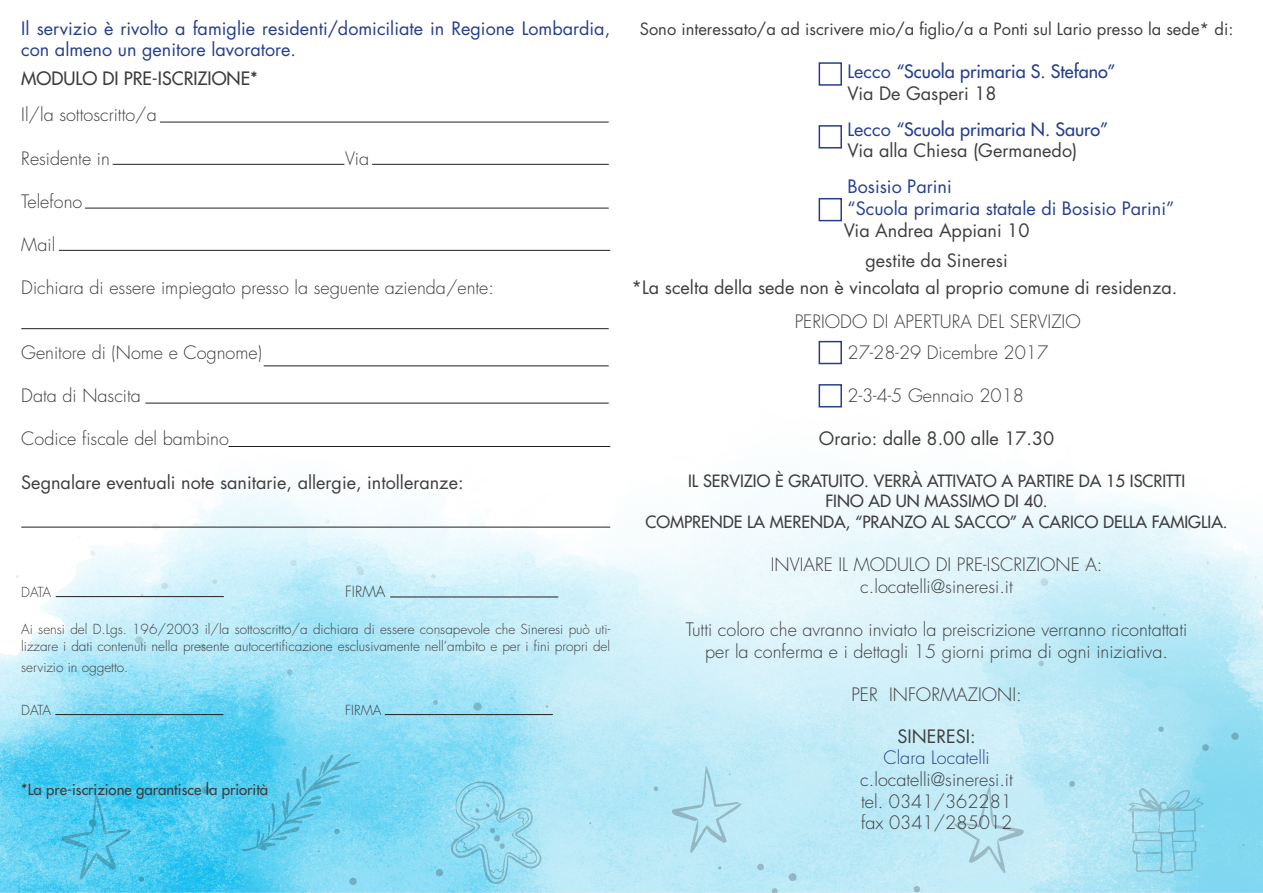
<style>
.page{position:relative;width:1263px;height:893px;background:#fff}
.page>*{position:absolute;margin:0;border:0;box-sizing:border-box;transform-origin:0 0}
.t1{font:300 18px "Futura";color:#3e3e3f}
.t2{font:18px "Futura";color:#3e3e3f}
.t3{font:18px/21px "Futura";color:#253f8e}
.t4{font:18px/36px "Futura";color:#253f8e}
.t5{font:18px "Futura";color:#3e3e3f}
.t6{font:300 18px "Futura";color:#253f8e}
.t7{font:16.5px "Futura";color:#3e3e3f}
.t8{font:16.5px "Futura";color:#3e3e3f}
.t9{font:15px "Futura";color:#3e3e3f}
.t10{font:300 15px "Futura";color:#3e3e3f}
.t11{font:300 13.5px/16.2px "Futura";color:#3e3e3f}
.s1{font-style:inherit}
.s2{color:#3e3e3f}
</style>
<div class="page">
<img style="left:0;top:62px;width:1263px;height:831px">
<hr style="left:160px;top:122px;width:449px;height:1px;background:#231f20">
<hr style="left:85px;top:208px;width:524px;height:1px;background:#231f20">
<hr style="left:59px;top:250px;width:551px;height:1px;background:#231f20">
<hr style="left:21px;top:328px;width:588px;height:1px;background:#231f20">
<hr style="left:264px;top:366px;width:345px;height:1px;background:#231f20">
<hr style="left:229px;top:446px;width:381px;height:1px;background:#231f20">
<hr style="left:145px;top:403px;width:464px;height:1px;background:#231f20">
<hr style="left:21px;top:527px;width:589px;height:1px;background:#231f20">
<hr style="left:56px;top:596px;width:168px;height:1px;background:#231f20">
<hr style="left:390px;top:597px;width:168px;height:1px;background:#231f20">
<hr style="left:55px;top:714px;width:168px;height:1px;background:#231f20">
<hr style="left:385px;top:714px;width:168px;height:1px;background:#231f20">
<hr style="left:113px;top:164px;width:231px;height:1px;background:#231f20">
<hr style="left:372px;top:164px;width:237px;height:1px;background:#231f20">
<svg style="left:1128px;top:788px;width:76px;height:85px;background:#92d6ea"></svg>
<svg style="left:61px;top:793px;width:70px;height:87px;background:#53c9ec"></svg>
<svg style="left:954px;top:786px;width:70px;height:87px;background:#bee5f1"></svg>
<svg style="left:772px;top:888px;width:6px;height:5px"></svg>
<div style="left:789px;top:873px;width:8px;height:8px;background:#90b7c2;border-radius:50%"></div>
<div style="left:913px;top:886px;width:7px;height:6px;background:#9bbac3;border-radius:50%"></div>
<svg style="left:1084px;top:564px;width:4px;height:3px"></svg>
<div style="left:1040px;top:578px;width:8px;height:8px;background:#bfdbe2;border-radius:50%"></div>
<svg style="left:1038px;top:661px;width:6px;height:5px"></svg>
<svg style="left:1069px;top:781px;width:6px;height:6px"></svg>
<svg style="left:1158px;top:726px;width:6px;height:6px"></svg>
<div style="left:1202px;top:744px;width:7px;height:7px;background:#72aebe;border-radius:50%"></div>
<div style="left:1231px;top:732px;width:8px;height:8px;background:#6faebe;border-radius:50%"></div>
<svg style="left:1187px;top:526px;width:4px;height:4px"></svg>
<svg style="left:90px;top:551px;width:5px;height:5px"></svg>
<svg style="left:152px;top:523px;width:8px;height:8px"></svg>
<svg style="left:199px;top:644px;width:6px;height:6px"></svg>
<div style="left:290px;top:560px;width:7px;height:6px;background:#bfe0ea;border-radius:50%"></div>
<svg style="left:325px;top:519px;width:5px;height:5px"></svg>
<svg style="left:431px;top:574px;width:5px;height:4px"></svg>
<svg style="left:473px;top:702px;width:9px;height:9px"></svg>
<svg style="left:433px;top:700px;width:5px;height:5px"></svg>
<svg style="left:356px;top:566px;width:8px;height:9px"></svg>
<svg style="left:287px;top:626px;width:4px;height:4px"></svg>
<svg style="left:287px;top:669px;width:6px;height:6px"></svg>
<svg style="left:212px;top:579px;width:5px;height:5px"></svg>
<div style="left:161px;top:583px;width:7px;height:6px;background:#c3dee7;border-radius:50%"></div>
<svg style="left:135px;top:636px;width:8px;height:8px"></svg>
<svg style="left:150px;top:745px;width:3px;height:4px"></svg>
<svg style="left:89px;top:819px;width:7px;height:8px"></svg>
<svg style="left:139px;top:877px;width:5px;height:5px"></svg>
<svg style="left:202px;top:786px;width:8px;height:8px"></svg>
<div style="left:349px;top:878px;width:8px;height:7px;background:#70b0c3;border-radius:50%"></div>
<svg style="left:242px;top:754px;width:119px;height:98px;background:#61cded"></svg>
<svg style="left:436px;top:869px;width:7px;height:7px"></svg>
<svg style="left:450px;top:781px;width:91px;height:103px;background:#95daee"></svg>
<svg style="left:654px;top:786px;width:4px;height:5px"></svg>
<svg style="left:672px;top:766px;width:69px;height:87px;background:#b4e2f0"></svg>
<svg style="left:718px;top:866px;width:3px;height:4px"></svg>
<div style="left:757px;top:864px;width:7px;height:6px;background:#95b9c3;border-radius:50%"></div>
<div style="left:819px;top:62px;width:23px;height:24px;border:2px solid #253f8e"></div>
<div style="left:819px;top:125px;width:23px;height:24px;border:2px solid #253f8e"></div>
<div style="left:819px;top:198px;width:23px;height:23px;border:2px solid #253f8e"></div>
<div style="left:819px;top:341px;width:23px;height:23px;border:2px solid #253f8e"></div>
<div style="left:819px;top:384px;width:23px;height:23px;border:2px solid #253f8e"></div>
<p class="t3" style="left:21px;top:18px;width:590px">Il servizio è rivolto a famiglie residenti/domiciliate in Regione Lombardia, con almeno un genitore lavoratore.</p>
<p class="t5" style="left:21px;top:67px;width:238px">MODULO DI PRE-ISCRIZIONE*</p>
<p class="t1" style="left:21px;top:104px;width:137px">Il/la sottoscritto/a</p>
<p class="t1" style="left:21px;top:147px;width:90px">Residente in</p>
<p class="t1" style="left:345px;top:147px;width:25px">Via</p>
<p class="t1" style="left:21px;top:190px;width:63px">Telefono</p>
<p class="t1" style="left:21px;top:234px;width:36px">Mail</p>
<p class="t1" style="left:21px;top:277px;width:474px">Dichiara di essere impiegato presso la seguente azienda/ente:</p>
<p class="t1" style="left:21px;top:342px;width:242px">Genitore di (Nome e Cognome)</p>
<p class="t1" style="left:21px;top:385px;width:121px">Data di Nascita</p>
<p class="t1" style="left:21px;top:428px;width:209px">Codice fiscale del bambino</p>
<p class="t2" style="left:21px;top:470px;width:444px">Segnalare eventuali note sanitarie, allergie, intolleranze:</p>
<p class="t11" style="left:21px;top:584px;width:32px">DATA</p>
<p class="t10" style="left:345px;top:582px;width:42px">FIRMA</p>
<p class="t11" style="left:21px;top:622px;width:590px">Ai sensi del D.Lgs. 196/2003 il/la sottoscritto/a dichiara di essere consapevole che Sineresi può uti&shy;lizzare i dati contenuti nella presente autocertificazione esclusivamente nell’ambito e per i fini propri del</p>
<p class="t11" style="left:21px;top:660px;width:109px">servizio in oggetto.</p>
<p class="t11" style="left:21px;top:703px;width:32px">DATA</p>
<p class="t11" style="left:345px;top:703px;width:38px">FIRMA</p>
<p class="t9" style="left:21px;top:780px;width:249px">*La pre-iscrizione garantisce la priorità</p>
<p class="t8" style="left:640px;top:18px;width:595px">Sono interessato/a ad iscrivere mio/a figlio/a a Ponti sul Lario presso la sede* di:</p>
<p class="t4" style="left:847px;top:54px;width:270px"><span class="s1">Lecco</span> “Scuola primaria S. Stefano”</p>
<p class="t4" style="left:847px;top:75px;width:262px"><span class="s2">Via De Gasperi 18<br></span><span class="s1">Lecco</span> “Scuola primaria N. Sauro”</p>
<p class="t2" style="left:847px;top:139px;width:231px">Via alla Chiesa (Germanedo)</p>
<p class="t3" style="left:847px;top:176px;width:106px">Bosisio Parini</p>
<p class="t3" style="left:847px;top:198px;width:328px">“Scuola primaria statale di Bosisio Parini”</p>
<p class="t2" style="left:844px;top:218px;width:187px">Via Andrea Appiani 10</p>
<p class="t2" style="left:865px;top:249px;width:144px">gestite da Sineresi</p>
<p class="t2" style="left:631px;top:276px;width:547px">*La scelta della sede non è vincolata al proprio comune di residenza.</p>
<p class="t1" style="left:795px;top:311px;width:287px">PERIODO DI APERTURA DEL SERVIZIO</p>
<p class="t1" style="left:847px;top:342px;width:202px">27-28-29 Dicembre 2017</p>
<p class="t1" style="left:847px;top:385px;width:178px">2-3-4-5 Gennaio 2018</p>
<p class="t2" style="left:819px;top:427px;width:237px">Orario: dalle 8.00 alle 17.30</p>
<p class="t7" style="left:688px;top:470px;width:499px">IL SERVIZIO È GRATUITO. VERRÀ ATTIVATO A PARTIRE DA 15 ISCRITTI</p>
<p class="t7" style="left:825px;top:490px;width:224px">FINO AD UN MASSIMO DI 40.</p>
<p class="t7" style="left:645px;top:512px;width:584px">COMPRENDE LA MERENDA, “PRANZO AL SACCO” A CARICO DELLA FAMIGLIA.</p>
<p class="t1" style="left:771px;top:554px;width:333px">INVIARE IL MODULO DI PRE-ISCRIZIONE A:</p>
<p class="t1" style="left:860px;top:576px;width:154px">c.locatelli@sineresi.it</p>
<p class="t1" style="left:686px;top:619px;width:503px">Tutti coloro che avranno inviato la preiscrizione verranno ricontattati</p>
<p class="t1" style="left:705px;top:640px;width:464px">per la conferma e i dettagli 15 giorni prima di ogni iniziativa.</p>
<p class="t1" style="left:851px;top:684px;width:172px">PER INFORMAZIONI:</p>
<p class="t2" style="left:897px;top:725px;width:80px">SINERESI:</p>
<p class="t6" style="left:883px;top:747px;width:108px">Clara Locatelli</p>
<p class="t1" style="left:860px;top:769px;width:154px">c.locatelli@sineresi.it</p>
<p class="t1" style="left:861px;top:790px;width:152px">tel. 0341/362281</p>
<p class="t1" style="left:861px;top:812px;width:153px">fax 0341/285012</p>
</div>
